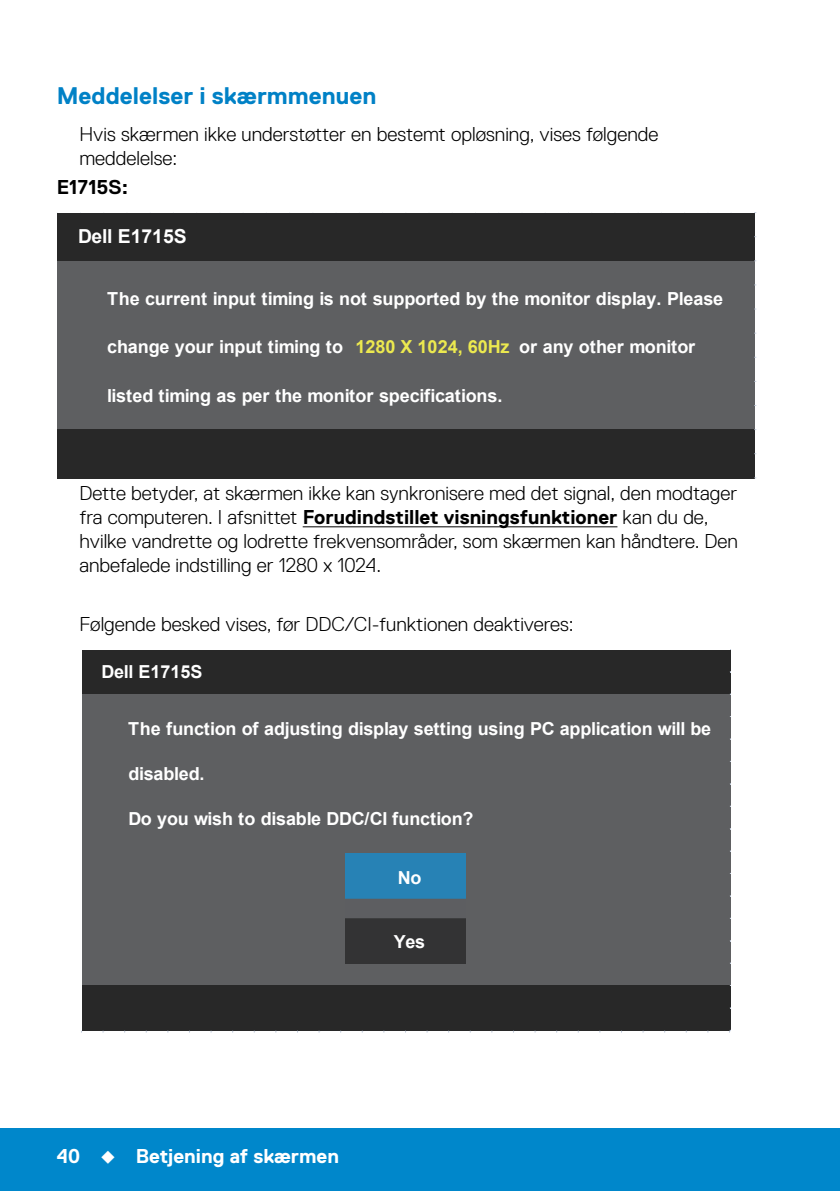
<style>
.page{position:relative;width:840px;height:1191px;background:#fff}
.page>*{position:absolute;margin:0;border:0;box-sizing:border-box;transform-origin:0 0}
.t1{font:700 24px "Dell Replica";color:#0081c6}
.t2{font:300 20px/24px "Dell Replica";color:#000}
.t3{font:700 20px "Dell Replica";color:#fff}
.t4{font:700 20px "Dell Replica";color:#000}
.t5{font:700 19.2px "Arial";color:#fff}
.t6{font:700 18px "Arial";letter-spacing:-.01em;color:#fff}
.s1{color:#ece94f}
.s2{font-weight:700}
</style>
<div class="page">
<div style="left:0;top:1128px;width:839px;height:63px;background:#0087cb"></div>
<hr style="left:302px;top:526px;width:315px;height:1px;background:#000">
<div style="left:58px;top:213px;width:696px;height:49px;background:#282828"></div>
<div style="left:58px;top:261px;width:696px;height:169px;background:#5e5f61"></div>
<div style="left:58px;top:429px;width:696px;height:50px;background:#282828"></div>
<div style="left:82px;top:650px;width:648px;height:45px;background:#282828"></div>
<div style="left:82px;top:694px;width:648px;height:292px;background:#5e5f61"></div>
<div style="left:82px;top:985px;width:648px;height:46px;background:#282828"></div>
<img style="left:345px;top:853px;width:120px;height:110px">
<p class="t1" style="left:57px;top:82px;width:321px">Meddelelser i skærmmenuen</p>
<p class="t2" style="left:79px;top:122px;width:580px">Hvis skærmen ikke understøtter en bestemt opløsning, vises følgende meddelelse:</p>
<p class="t4" style="left:57px;top:176px;width:73px">E1715S:</p>
<p class="t5" style="left:78px;top:224px;width:110px">Dell E1715S</p>
<p class="t6" style="left:107px;top:287px;width:617px">The current input timing is not supported by the monitor display. Please</p>
<p class="t6" style="left:107px;top:335px;width:589px">change your input timing to <span class="s1">1280 X 1024, 60Hz</span> or any other monitor</p>
<p class="t6" style="left:107px;top:383px;width:396px">listed timing as per the monitor specifications.</p>
<p class="t2" style="left:79px;top:481px;width:659px">Dette betyder, at skærmen ikke kan synkronisere med det signal, den modtager fra computeren. I afsnittet <span class="s2">Forudindstillet visningsfunktioner</span> kan du de, hvilke vandrette og lodrette frekvensområder, som skærmen kan håndtere. Den anbefalede indstilling er 1280 x 1024.</p>
<p class="t2" style="left:79px;top:612px;width:495px">Følgende besked vises, før DDC/CI-funktionen deaktiveres:</p>
<p class="t6" style="left:101px;top:660px;width:102px">Dell E1715S</p>
<p class="t6" style="left:128px;top:717px;width:584px">The function of adjusting display setting using PC application will be</p>
<p class="t6" style="left:128px;top:762px;width:78px">disabled.</p>
<p class="t6" style="left:128px;top:807px;width:346px">Do you wish to disable DDC/CI function?</p>
<p class="t6" style="left:397px;top:865px;width:25px">No</p>
<p class="t6" style="left:393px;top:929px;width:33px">Yes</p>
<p class="t3" style="left:57px;top:1144px;width:283px">40 ◆ Betjening af skærmen</p>
</div>
